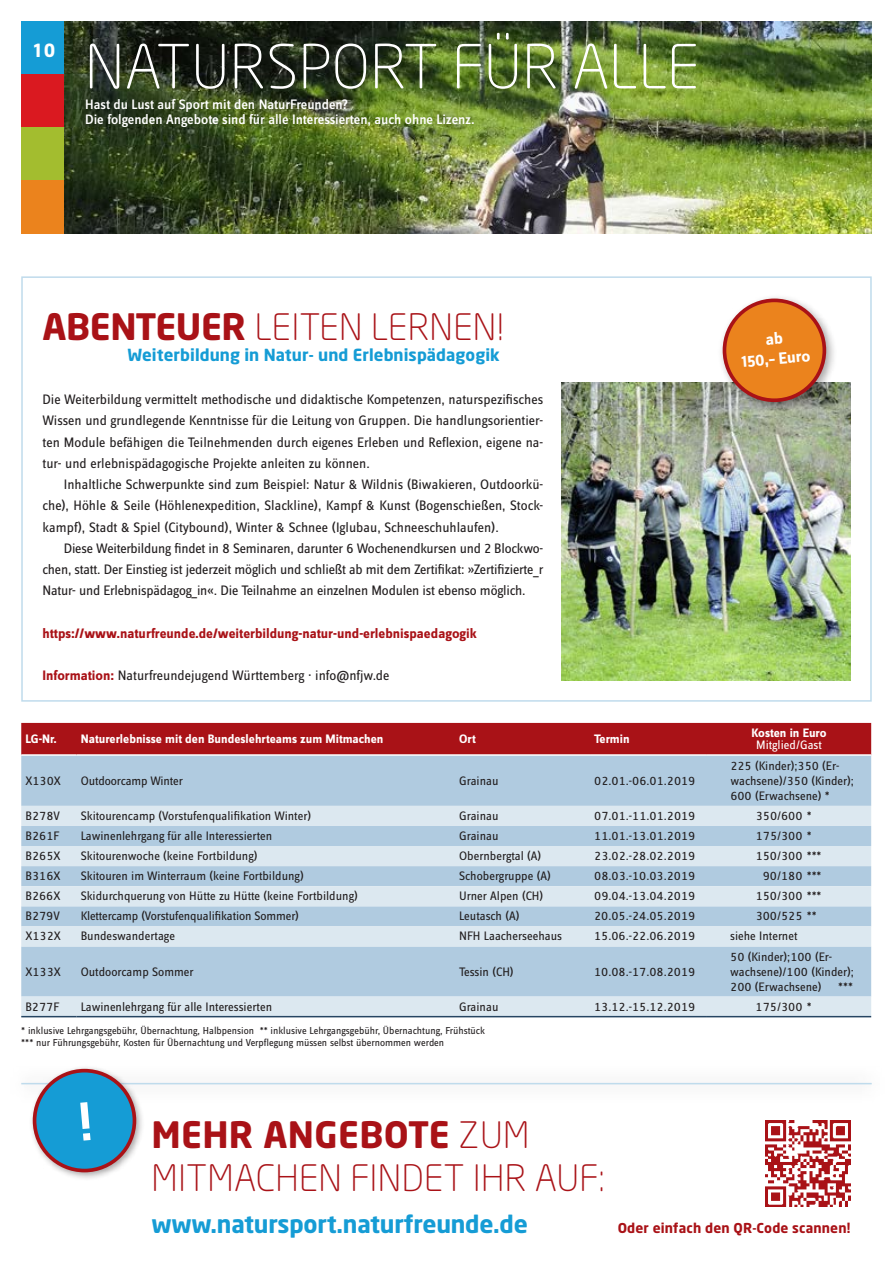
<style>
.page{position:relative;width:893px;height:1263px;background:#fff}
.page>*{position:absolute;margin:0;border:0;box-sizing:border-box;transform-origin:0 0}
.t1{font:300 60px "Neo Sans Pro";letter-spacing:.01em;color:#fff}
.t2{font:300 36px "Neo Sans Pro";letter-spacing:.01em;color:#a91217}
.t3{font:700 36px "Neo Sans";letter-spacing:.01em;color:#a91217}
.t4{font:700 24px "Neo Sans";letter-spacing:-.01em;color:#159cd5}
.t5{font:700 18px "Neo Sans";color:#fff}
.t6{font:700 16.95px/20.4px "Zine Sans Dis OT";color:#fff;text-align:center}
.t7{font:700 16.5px "Neo Sans";letter-spacing:.005em;color:#159cd5}
.t8{font:14.25px/21.3px "Zine Sans Dis OT";color:#231f20;text-align:justify}
.t9{font:500 14.25px/15px "Zine Sans Dis OT";letter-spacing:-.005em;color:#fff}
.t10{font:700 14.25px "Zine Sans Dis OT";color:#a91217}
.t11{font:700 13.5px "Neo Sans";letter-spacing:.01em;color:#a91217}
.t12{font:12.75px/15px "Zine Sans Dis OT";color:#231f20}
.t13{font:700 12.75px "Zine Sans Dis OT";color:#fff}
.t14{font:12.75px "Zine Sans Dis OT";color:#fff}
.t15{font:10.5px/12px "Zine Sans Dis OT";color:#231f20}
.s1{font-family:"Neo Sans";font-weight:700}
.s2{font-weight:700;color:#a91217}
.s3{font-family:"Neo Sans Pro";font-weight:300}
</style>
<div class="page">
<img style="left:64px;top:21px;width:808px;height:213px">
<div style="left:21px;top:21px;width:43px;height:53px;background:#159cd5"></div>
<div style="left:21px;top:74px;width:43px;height:54px;background:#da1920"></div>
<div style="left:21px;top:128px;width:43px;height:53px;background:#a3bd2f"></div>
<div style="left:21px;top:181px;width:43px;height:53px;background:#eb831d"></div>
<div style="left:21px;top:276px;width:851px;height:426px;border:2px solid #bfdbec"></div>
<img style="left:561px;top:383px;width:289px;height:297px">
<div style="left:717px;top:293px;width:120px;height:120px;background:#231f20;opacity:.4"></div>
<div style="left:724px;top:300px;width:100px;height:100px;background:#eb831d;border-radius:50%"></div>
<div style="left:723px;top:299px;width:103px;height:103px;border:4px solid #a91217;border-radius:50%"></div>
<div style="left:21px;top:723px;width:850px;height:31px;background:#a91217"></div>
<div style="left:21px;top:756px;width:850px;height:50px;background:#b0cbe0"></div>
<svg style="left:21px;top:806px;width:850px;height:210px;background:#c5d9e7"></svg>
<hr style="left:21px;top:1016px;width:56px;height:1px;background:#264562">
<hr style="left:77px;top:1016px;width:378px;height:1px;background:#264562">
<hr style="left:455px;top:1016px;width:135px;height:1px;background:#264562">
<hr style="left:590px;top:1016px;width:117px;height:1px;background:#264562">
<hr style="left:707px;top:1016px;width:164px;height:1px;background:#264562">
<div style="left:5px;top:1063px;width:883px;height:41px;background:#fbfbfb"></div>
<hr style="left:21px;top:1083px;width:851px;height:1px;background:#bfdbec">
<img style="left:765px;top:1121px;width:85px;height:85px">
<div style="left:28px;top:1064px;width:117px;height:117px;background:#231f20;opacity:.4"></div>
<div style="left:35px;top:1071px;width:99px;height:99px;background:#159cd5;border-radius:50%"></div>
<div style="left:33px;top:1069px;width:103px;height:103px;border:4px solid #a91217;border-radius:50%"></div>
<h3 class="t5" style="left:32px;top:39px;width:25px">10</h3>
<h1 class="t1" style="left:85px;top:31px;width:616px">NATURSPORT FÜR ALLE</h1>
<p class="t9" style="left:85px;top:97px;width:391px">Hast du Lust auf Sport mit den NaturFreunden?<br>Die folgenden Angebote sind für alle Interessierten, auch ohne Lizenz.</p>
<h2 class="t2" style="left:43px;top:306px;width:463px"><span class="s1">ABENTEUER</span> LEITEN LERNEN!</h2>
<p class="t7" style="left:128px;top:345px;width:374px">Weiterbildung in Natur- und Erlebnispädagogik</p>
<p class="t8" style="left:43px;top:389px;width:502px">Die Weiterbildung vermittelt methodische und didaktische Kompetenzen, naturspezifisches Wissen und grundlegende Kenntnisse für die Leitung von Gruppen. Die handlungsorientier&shy;ten Module befähigen die Teilnehmenden durch eigenes Erleben und Reflexion, eigene na&shy;tur- und erlebnispädagogische Projekte anleiten zu können.</p>
<p class="t8" style="left:43px;top:474px;width:502px;text-indent:21px">Inhaltliche Schwerpunkte sind zum Beispiel: Natur &amp; Wildnis (Biwakieren, Outdoorkü&shy;che), Höhle &amp; Seile (Höhlenexpedition, Slackline), Kampf &amp; Kunst (Bogenschießen, Stock&shy;kampf), Stadt &amp; Spiel (Citybound), Winter &amp; Schnee (Iglubau, Schneeschuhlaufen).</p>
<p class="t8" style="left:43px;top:538px;width:502px;text-indent:21px">Diese Weiterbildung findet in 8 Seminaren, darunter 6 Wochenendkursen und 2 Blockwo&shy;chen, statt. Der Einstieg ist jederzeit möglich und schließt ab mit dem Zertifikat: »Zertifizierte_r Natur- und Erlebnispädagog_in«. Die Teilnahme an einzelnen Modulen ist ebenso möglich.</p>
<p class="t10" style="left:43px;top:626px;width:436px">https://www.naturfreunde.de/weiterbildung-natur-und-erlebnispaedagogik</p>
<p class="t8" style="left:43px;top:666px;width:348px"><span class="s2">Information:</span> Naturfreundejugend Württemberg · info@nfjw.de</p>
<p class="t13" style="left:26px;top:732px;width:33px">LG-Nr.</p>
<p class="t13" style="left:81px;top:732px;width:304px">Naturerlebnisse mit den Bundeslehrteams zum Mitmachen</p>
<p class="t13" style="left:459px;top:732px;width:18px">Ort</p>
<p class="t13" style="left:594px;top:732px;width:37px">Termin</p>
<p class="t12" style="left:26px;top:774px;width:37px">X130X</p>
<p class="t12" style="left:81px;top:774px;width:104px">Outdoorcamp Winter</p>
<p class="t12" style="left:459px;top:774px;width:41px">Grainau</p>
<p class="t12" style="left:594px;top:774px;width:103px">02.01.-06.01.2019</p>
<h3 class="t6" style="left:739px;top:332px;width:70px;rotate:-5deg">ab<br>150,– Euro</h3>
<p class="t13" style="left:751px;top:726px;width:77px">Kosten in Euro</p>
<p class="t14" style="left:756px;top:739px;width:67px">Mitglied/Gast</p>
<p class="t12" style="left:730px;top:759px;width:125px">225 (Kinder);350 (Er&shy;wachsene)/350 (Kinder);<br>600 (Erwachsene) *</p>
<p class="t12" style="left:25px;top:809px;width:36px">B278V</p>
<p class="t12" style="left:81px;top:809px;width:232px">Skitourencamp (Vorstufenqualifikation Winter)</p>
<p class="t12" style="left:459px;top:809px;width:41px">Grainau</p>
<p class="t12" style="left:594px;top:809px;width:103px">07.01.-11.01.2019</p>
<p class="t12" style="left:756px;top:809px;width:58px">350/600 *</p>
<p class="t12" style="left:25px;top:829px;width:36px">B261F</p>
<p class="t12" style="left:81px;top:829px;width:193px">Lawinenlehrgang für alle Interessierten</p>
<p class="t12" style="left:459px;top:829px;width:41px">Grainau</p>
<p class="t12" style="left:594px;top:829px;width:103px">11.01.-13.01.2019</p>
<p class="t12" style="left:756px;top:829px;width:58px">175/300 *</p>
<p class="t12" style="left:25px;top:849px;width:37px">B265X</p>
<p class="t12" style="left:81px;top:849px;width:178px">Skitourenwoche (keine Fortbildung)</p>
<p class="t12" style="left:459px;top:849px;width:84px">Obernbergtal (A)</p>
<p class="t12" style="left:594px;top:849px;width:103px">23.02.-28.02.2019</p>
<p class="t12" style="left:756px;top:849px;width:67px">150/300 ***</p>
<p class="t12" style="left:25px;top:869px;width:37px">B316X</p>
<p class="t12" style="left:81px;top:869px;width:224px">Skitouren im Winterraum (keine Fortbildung)</p>
<p class="t12" style="left:459px;top:869px;width:93px">Schobergruppe (A)</p>
<p class="t12" style="left:594px;top:869px;width:103px">08.03.-10.03.2019</p>
<p class="t12" style="left:763px;top:869px;width:60px">90/180 ***</p>
<p class="t12" style="left:25px;top:889px;width:37px">B266X</p>
<p class="t12" style="left:81px;top:889px;width:279px">Skidurchquerung von Hütte zu Hütte (keine Fortbildung)</p>
<p class="t12" style="left:459px;top:889px;width:86px">Urner Alpen (CH)</p>
<p class="t12" style="left:594px;top:889px;width:103px">09.04.-13.04.2019</p>
<p class="t12" style="left:756px;top:889px;width:67px">150/300 ***</p>
<p class="t12" style="left:25px;top:909px;width:36px">B279V</p>
<p class="t12" style="left:81px;top:909px;width:220px">Klettercamp (Vorstufenqualifikation Sommer)</p>
<p class="t12" style="left:459px;top:909px;width:62px">Leutasch (A)</p>
<p class="t12" style="left:594px;top:909px;width:103px">20.05.-24.05.2019</p>
<p class="t12" style="left:756px;top:909px;width:62px">300/525 **</p>
<p class="t12" style="left:25px;top:929px;width:37px">X132X</p>
<p class="t12" style="left:81px;top:929px;width:96px">Bundeswandertage</p>
<p class="t12" style="left:459px;top:929px;width:105px">NFH Laacherseehaus</p>
<p class="t12" style="left:594px;top:929px;width:103px">15.06.-22.06.2019</p>
<p class="t12" style="left:730px;top:929px;width:69px">siehe Internet</p>
<p class="t12" style="left:25px;top:964px;width:37px">X133X</p>
<p class="t12" style="left:81px;top:964px;width:115px">Outdoorcamp Sommer</p>
<p class="t12" style="left:459px;top:964px;width:56px">Tessin (CH)</p>
<p class="t12" style="left:594px;top:964px;width:103px">10.08.-17.08.2019</p>
<p class="t12" style="left:730px;top:949px;width:125px">50 (Kinder);100 (Er&shy;wachsene)/100 (Kinder);<br>200 (Erwachsene)</p>
<p class="t12" style="left:838px;top:979px;width:16px">***</p>
<p class="t12" style="left:25px;top:999px;width:36px">B277F</p>
<p class="t12" style="left:81px;top:999px;width:193px">Lawinenlehrgang für alle Interessierten</p>
<p class="t12" style="left:459px;top:999px;width:41px">Grainau</p>
<p class="t12" style="left:594px;top:999px;width:103px">13.12.-15.12.2019</p>
<p class="t12" style="left:756px;top:999px;width:58px">175/300 *</p>
<p class="t15" style="left:21px;top:1025px;width:465px">* inklusive Lehrgangsgebühr, Übernachtung, Halbpension ** inklusive Lehrgangsgebühr, Übernachtung, Frühstück *** nur Führungsgebühr, Kosten für Übernachtung und Verpflegung müssen selbst übernommen werden</p>
<h2 class="t3" style="left:151px;top:1112px;width:380px">MEHR ANGEBOTE <span class="s3">ZUM</span></h2>
<h2 class="t2" style="left:151px;top:1156px;width:455px">MITMACHEN FINDET IHR AUF:</h2>
<h3 class="t4" style="left:151px;top:1209px;width:378px">www.natursport.naturfreunde.de</h3>
<p class="t11" style="left:618px;top:1219px;width:234px">Oder einfach den QR-Code scannen!</p>
</div>
